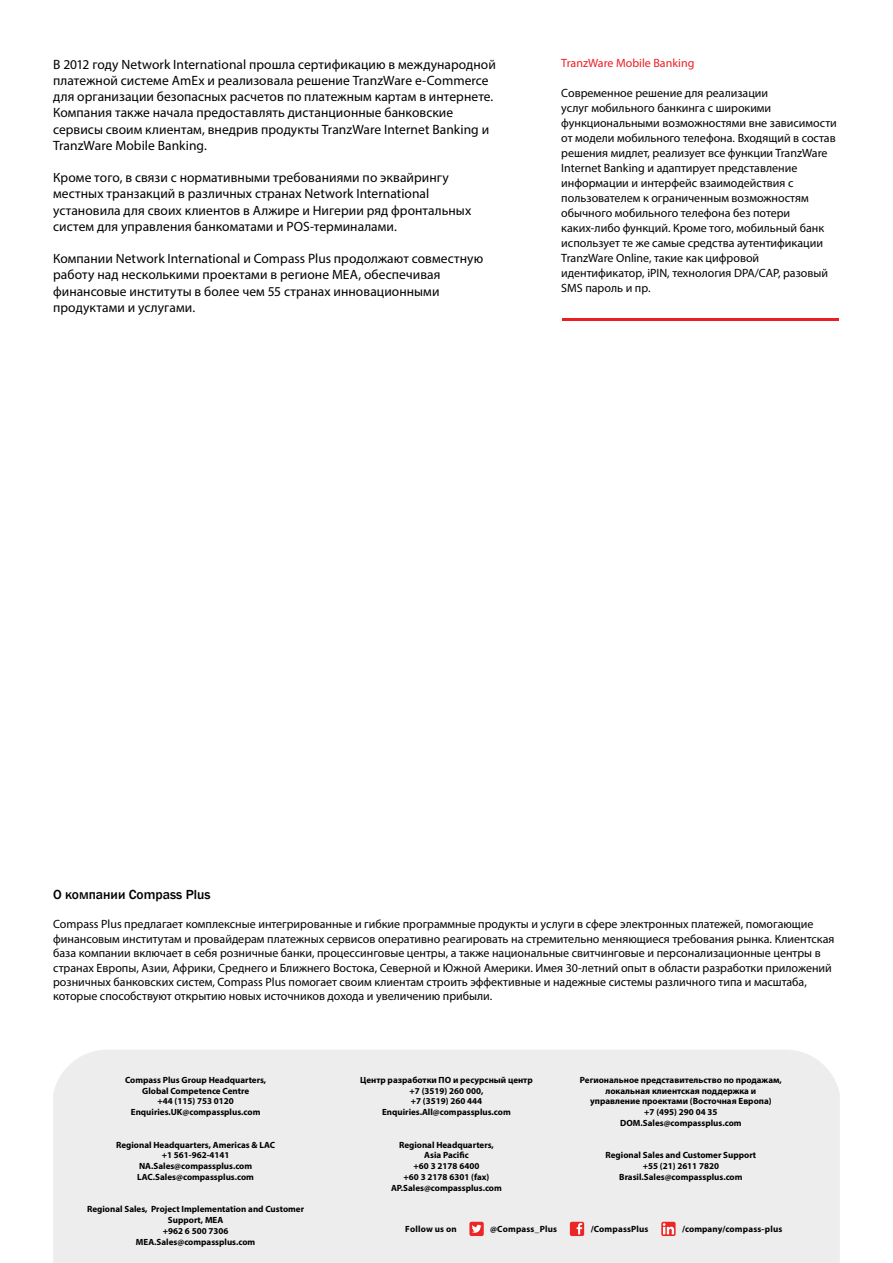
<style>
.page{position:relative;width:893px;height:1263px;background:#fff}
.page>*{position:absolute;margin:0;border:0;box-sizing:border-box;transform-origin:0 0}
.t1{font:13.5px/16.2px "Myriad Pro";letter-spacing:.005em;color:#000}
.t2{font:500 13.5px "Franklin Gothic";color:#000}
.t3{font:12px/15px "Myriad Pro";color:#000}
.t4{font:12px "Myriad Pro";color:#ed1d24}
.t5{font:700 9px/10.8px "Myriad Pro";color:#000;text-align:center}
.t6{font:700 9px "Myriad Pro";letter-spacing:.02em;color:#000}
</style>
<div class="page">
<hr style="left:563px;top:318px;width:276px;height:2px;background:#ed1d24">
<div style="left:53px;top:1050px;width:787px;height:213px;background:#ededee"></div>
<div style="left:469px;top:1222px;width:15px;height:14px;background:#ec2526;border-radius:2px"></div>
<svg style="left:472px;top:1225px;width:9px;height:8px"></svg>
<div style="left:570px;top:1222px;width:14px;height:14px;background:#ec2526;border-radius:2px"></div>
<svg style="left:577px;top:1223px;width:5px;height:11px"></svg>
<svg style="left:661px;top:1222px;width:15px;height:14px"></svg>
<svg style="left:663px;top:1223px;width:11px;height:11px"></svg>
<p class="t1" style="left:53px;top:56px;width:444px">В 2012 году Network International прошла сертификацию в международной платежной системе AmEx и реализовала решение TranzWare e-Commerce для организации безопасных расчетов по платежным картам в интернете.<br>Компания также начала предоставлять дистанционные банковские сервисы своим клиентам, внедрив продукты TranzWare Internet Banking и TranzWare Mobile Banking.</p>
<p class="t1" style="left:53px;top:169px;width:420px">Кроме того, в связи с нормативными требованиями по эквайрингу местных транзакций в различных странах Network International установила для своих клиентов в Алжире и Нигерии ряд фронтальных систем для управления банкоматами и POS-терминалами.</p>
<p class="t1" style="left:53px;top:250px;width:432px">Компании Network International и Compass Plus продолжают совместную работу над несколькими проектами в регионе MEA, обеспечивая финансовые институты в более чем 55 странах инновационными продуктами и услугами.</p>
<p class="t4" style="left:561px;top:55px;width:135px">TranzWare Mobile Banking</p>
<p class="t3" style="left:561px;top:85px;width:277px">Современное решение для реализации<br>услуг мобильного банкинга с широкими функциональными возможностями вне зависимости от модели мобильного телефона. Входящий в состав решения мидлет, реализует все функции TranzWare Internet Banking и адаптирует представление информации и интерфейс взаимодействия с пользователем к ограниченным возможностям обычного мобильного телефона без потери каких-либо функций. Кроме того, мобильный банк использует те же самые средства аутентификации TranzWare Online, такие как цифровой идентификатор, iPIN, технология DPA/CAP, разовый SMS пароль и пр.</p>
<p class="t2" style="left:53px;top:887px;width:159px">О компании Compass Plus</p>
<p class="t3" style="left:53px;top:917px;width:783px;line-height:14.4px">Compass Plus предлагает комплексные интегрированные и гибкие программные продукты и услуги в сфере электронных платежей, помогающие финансовым институтам и провайдерам платежных сервисов оперативно реагировать на стремительно меняющиеся требования рынка. Клиентская база компании включает в себя розничные банки, процессинговые центры, а также национальные свитчинговые и персонализационные центры в странах Европы, Азии, Африки, Среднего и Ближнего Востока, Северной и Южной Америки. Имея 30-летний опыт в области разработки приложений розничных банковских систем, Compass Plus помогает своим клиентам строить эффективные и надежные системы различного типа и масштаба, которые способствуют открытию новых источников дохода и увеличению прибыли.</p>
<p class="t5" style="left:125px;top:1074px;width:143px">Compass Plus Group Headquarters,<br>Global Competence Centre<br>+44 (115) 753 0120<br>Enquiries.UK@compassplus.com</p>
<p class="t5" style="left:116px;top:1139px;width:161px">Regional Headquarters, Americas &amp; LAC +1 561-962-4141<br>NA.Sales@compassplus.com<br>LAC.Sales@compassplus.com</p>
<p class="t5" style="left:87px;top:1204px;width:219px">Regional Sales, Project Implementation and Customer<br>Support, MEA<br>+962 6 500 7306<br>MEA.Sales@compassplus.com</p>
<p class="t5" style="left:360px;top:1074px;width:174px">Центр разработки ПО и ресурсный центр +7 (3519) 260 000,<br>+7 (3519) 260 444<br>Enquiries.All@compassplus.com</p>
<p class="t5" style="left:391px;top:1139px;width:112px">Regional Headquarters,<br>Asia Paci c<br>+60 3 2178 6400<br>+60 3 2178 6301 (fax)<br>AP.Sales@compassplus.com</p>
<p class="t5" style="left:580px;top:1074px;width:203px">Региональное представительство по продажам, локальная клиентская поддержка и управление проектами (Восточная Европа)<br>+7 (495) 290 04 35<br>DOM.Sales@compassplus.com</p>
<p class="t5" style="left:606px;top:1150px;width:152px">Regional Sales and Customer Support +55 (21) 2611 7820<br>Brasil.Sales@compassplus.com</p>
<p class="t6" style="left:405px;top:1222px;width:53px">Follow us on</p>
<p class="t6" style="left:490px;top:1222px;width:68px">@Compass_Plus</p>
<p class="t6" style="left:591px;top:1223px;width:59px">/CompassPlus</p>
<p class="t5" style="left:682px;top:1223px;width:102px">/company/compass-plus</p>
</div>
